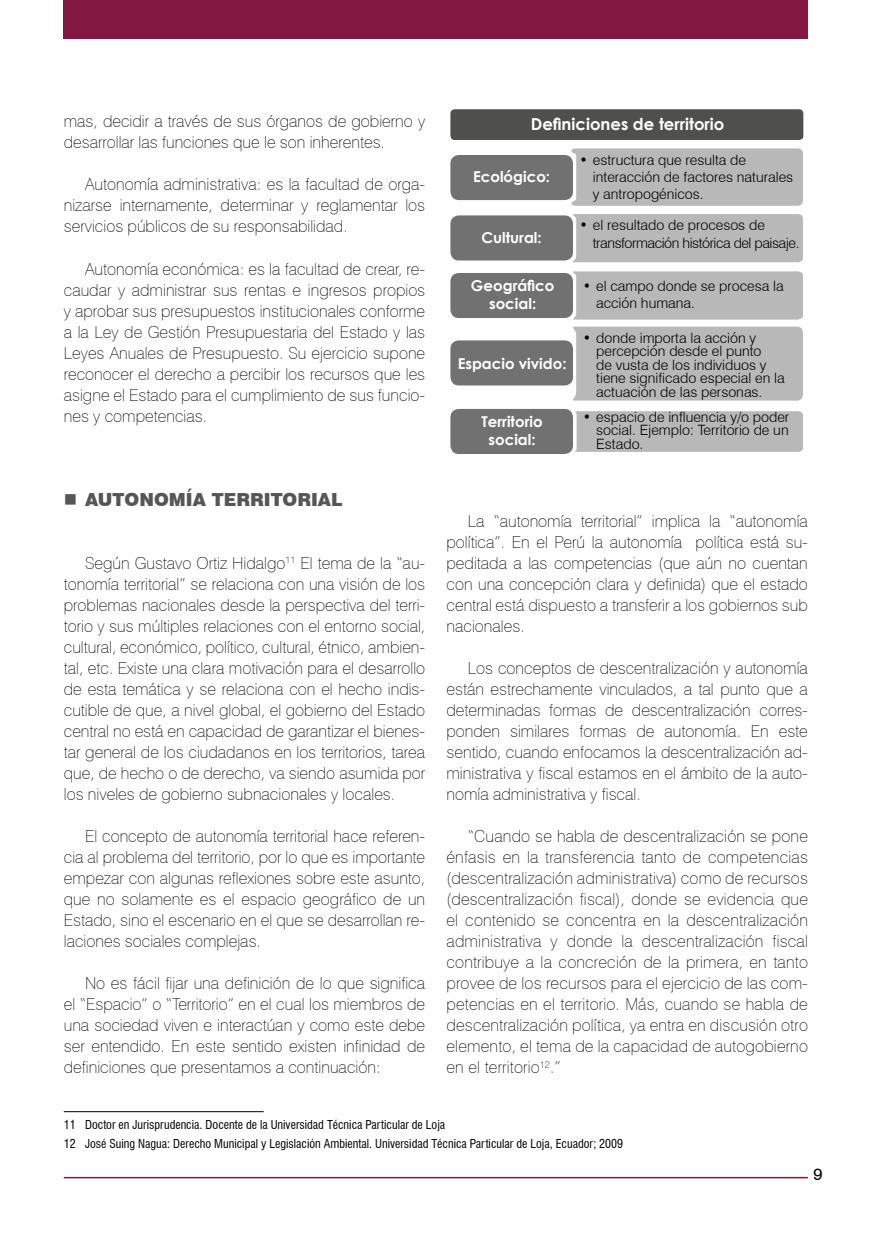
<style>
.page{position:relative;width:893px;height:1234px;background:#fff}
.page>*{position:absolute;margin:0;border:0;box-sizing:border-box;transform-origin:0 0}
.t1{font:900 18px "Swiss 721 BT";color:#575656}
.t2{font:100 16.5px/21px "Swiss 721 BT";color:#000;text-align:justify}
.t3{font:700 16.5px "Century Gothic";color:#fff}
.t4{font:16.5px "Swiss 721 BT";color:#000}
.t5{font:700 15px/18px "Century Gothic";color:#fff;text-align:center}
.t6{font:300 14.25px/13.5px "Swiss 721 BT";color:#000}
.t7{font:300 14.25px/18px "Swiss 721 BT";letter-spacing:-.03em;color:#000}
.t8{font:condensed 12px/18.6px "Swiss 721 BT";color:#000}
</style>
<div class="page">
<div style="left:64px;top:0;width:744px;height:39px;background:#821841"></div>
<hr style="left:64px;top:1176px;width:744px;height:2px;background:#821841">
<div style="left:450px;top:109px;width:353px;height:31px;background:#4f4f4e;border-radius:4px"></div>
<div style="left:450px;top:155px;width:123px;height:45px;background:#717171;border-radius:9px"></div>
<div style="left:571px;top:148px;width:232px;height:58px;background:#b8b8b8"></div>
<div style="left:573px;top:214px;width:230px;height:48px;background:#b8b8b8"></div>
<div style="left:573px;top:326px;width:230px;height:75px;background:#b8b8b8"></div>
<div style="left:573px;top:271px;width:230px;height:49px;background:#b8b8b8"></div>
<div style="left:575px;top:411px;width:228px;height:41px;background:#b8b8b8"></div>
<div style="left:450px;top:215px;width:123px;height:45px;background:#717171;border-radius:9px"></div>
<div style="left:450px;top:273px;width:123px;height:45px;background:#717171;border-radius:9px"></div>
<div style="left:450px;top:340px;width:123px;height:45px;background:#717171;border-radius:9px"></div>
<div style="left:450px;top:409px;width:123px;height:45px;background:#717171;border-radius:9px"></div>
<hr style="left:64px;top:1110px;width:200px;height:1px;background:#000">
<p class="t2" style="left:64px;top:112px;width:363px">mas, decidir a través de sus órganos de gobierno y desarrollar las funciones que le son inherentes.</p>
<p class="t2" style="left:64px;top:175px;width:363px;text-indent:21px">Autonomía administrativa: es la facultad de orga&shy;nizarse internamente, determinar y reglamentar los servicios públicos de su responsabilidad.</p>
<p class="t2" style="left:64px;top:259px;width:363px;text-indent:21px">Autonomía económica: es la facultad de crear, re&shy;caudar y administrar sus rentas e ingresos propios y aprobar sus presupuestos institucionales conforme a la Ley de Gestión Presupuestaria del Estado y las Leyes Anuales de Presupuesto. Su ejercicio supone reconocer el derecho a percibir los recursos que les asigne el Estado para el cumplimiento de sus funcio&shy;nes y competencias.</p>
<p class="t1" style="left:85px;top:491px;width:259px">AUTONOMÍA TERRITORIAL</p>
<p class="t2" style="left:64px;top:553px;width:363px;text-indent:21px">Según Gustavo Ortiz Hidalgo<sup>11</sup> El tema de la “au&shy;tonomía territorial” se relaciona con una visión de los problemas nacionales desde la perspectiva del terri&shy;torio y sus múltiples relaciones con el entorno social, cultural, económico, político, cultural, étnico, ambien&shy;tal, etc. Existe una clara motivación para el desarrollo de esta temática y se relaciona con el hecho indis&shy;cutible de que, a nivel global, el gobierno del Estado central no está en capacidad de garantizar el bienes&shy;tar general de los ciudadanos en los territorios, tarea que, de hecho o de derecho, va siendo asumida por los niveles de gobierno subnacionales y locales.</p>
<p class="t2" style="left:64px;top:827px;width:363px;text-indent:21px">El concepto de autonomía territorial hace referen&shy;cia al problema del territorio, por lo que es importante empezar con algunas reflexiones sobre este asunto, que no solamente es el espacio geográfico de un Estado, sino el escenario en el que se desarrollan re&shy;laciones sociales complejas.</p>
<p class="t2" style="left:64px;top:974px;width:363px;text-indent:21px">No es fácil fijar una definición de lo que significa el “Espacio” o “Territorio” en el cual los miembros de una sociedad viven e interactúan y como este debe ser entendido. En este sentido existen infinidad de definiciones que presentamos a continuación:</p>
<p class="t3" style="left:531px;top:111px;width:195px">Definiciones de territorio</p>
<p class="t5" style="left:473px;top:166px;width:79px">Ecológico:</p>
<p class="t6" style="left:593px;top:151px;width:202px;line-height:17.1px;text-indent:-13px">• estructura que resulta de interacción de factores naturales y antropogénicos.</p>
<p class="t7" style="left:593px;top:215px;width:208px;text-indent:-13px">• el resultado de procesos de transformación histórica del paisaje.</p>
<p class="t6" style="left:596px;top:277px;width:189px;line-height:17.1px;text-indent:-13px">• el campo donde se procesa la acción humana.</p>
<p class="t5" style="left:481px;top:227px;width:62px">Cultural:</p>
<p class="t5" style="left:471px;top:275px;width:85px">Geográfico social:</p>
<p class="t5" style="left:458px;top:353px;width:110px">Espacio vivido:</p>
<p class="t5" style="left:481px;top:411px;width:63px">Territorio social:</p>
<p class="t6" style="left:596px;top:331px;width:190px;text-indent:-13px">• donde importa la acción y percepción desde el punto<br>de vusta de los individuos y tiene significado especial en la actuación de las personas.</p>
<p class="t6" style="left:596px;top:410px;width:195px;text-align:justify;text-indent:-13px">• espacio de influencia y/o poder social. Ejemplo: Territorio de un Estado.</p>
<p class="t2" style="left:446px;top:511px;width:363px;text-indent:21px">La “autonomía territorial” implica la “autonomía política”. En el Perú la autonomía política está su&shy;peditada a las competencias (que aún no cuentan con una concepción clara y definida) que el estado central está dispuesto a transferir a los gobiernos sub nacionales.</p>
<p class="t2" style="left:446px;top:658px;width:363px;text-indent:21px">Los conceptos de descentralización y autonomía están estrechamente vinculados, a tal punto que a determinadas formas de descentralización corres&shy;ponden similares formas de autonomía. En este sentido, cuando enfocamos la descentralización ad&shy;ministrativa y fiscal estamos en el ámbito de la auto&shy;nomía administrativa y fiscal.</p>
<p class="t2" style="left:446px;top:827px;width:363px;text-indent:21px">“Cuando se habla de descentralización se pone énfasis en la transferencia tanto de competencias (descentralización administrativa) como de recursos (descentralización fiscal), donde se evidencia que el contenido se concentra en la descentralización administrativa y donde la descentralización fiscal contribuye a la concreción de la primera, en tanto provee de los recursos para el ejercicio de las com&shy;petencias en el territorio. Más, cuando se habla de descentralización política, ya entra en discusión otro elemento, el tema de la capacidad de autogobierno en el territorio<sup>12</sup>.”</p>
<p class="t8" style="left:64px;top:1116px;width:561px">11 Doctor en Jurisprudencia. Docente de la Universidad Técnica Particular de Loja<br>12 José Suing Nagua: Derecho Municipal y Legislación Ambiental. Universidad Técnica Particular de Loja, Ecuador; 2009</p>
<p class="t4" style="left:813px;top:1166px;width:11px">9</p>
</div>
